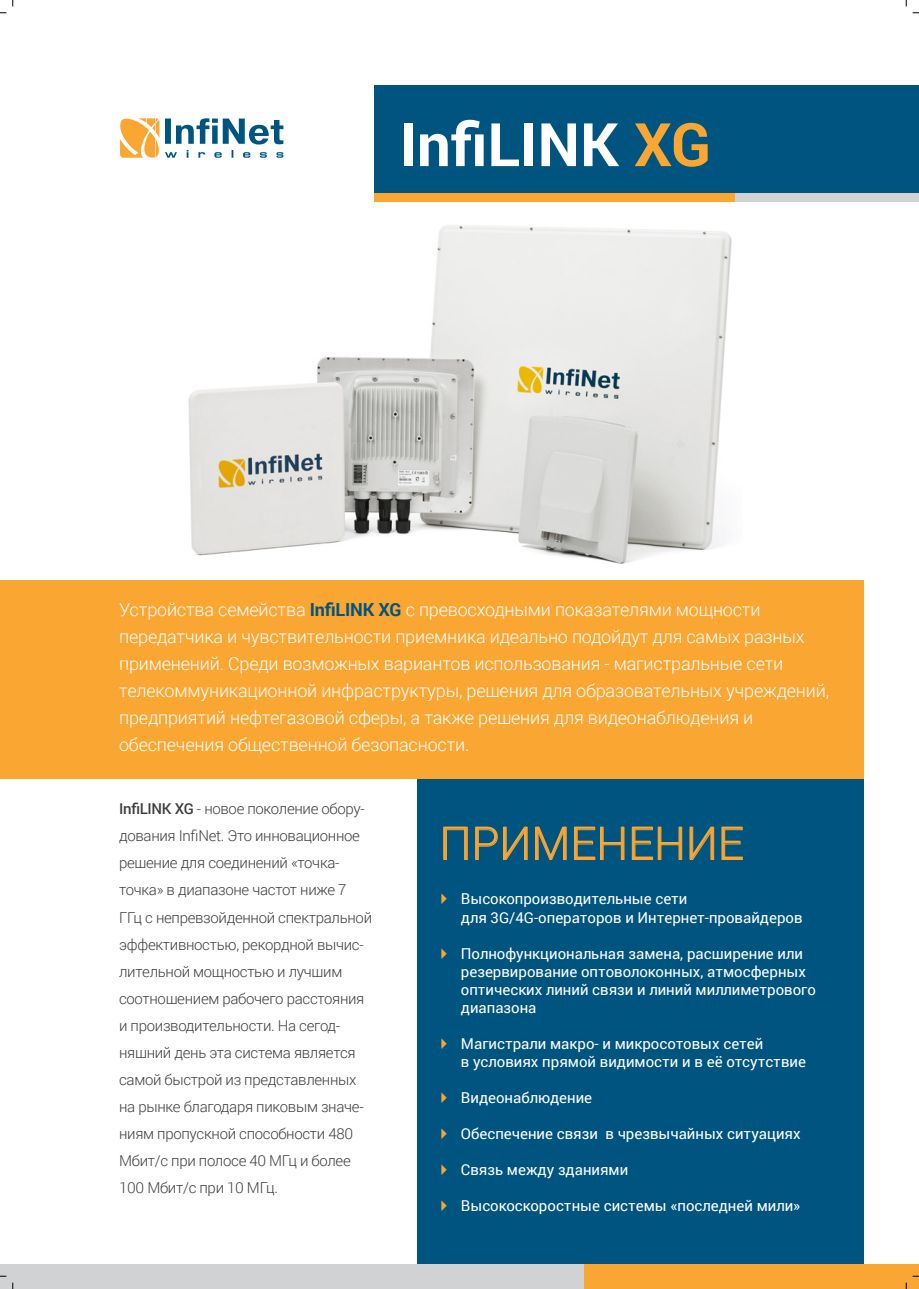
<style>
.page{position:relative;width:919px;height:1289px;background:#fff}
.page>*{position:absolute;margin:0;border:0;box-sizing:border-box;transform-origin:0 0}
.t1{font:700 60px "Roboto";color:#fff}
.t2{font:300 45px "Roboto";color:#faa633}
.t3{font:300 18px/27px "Roboto";letter-spacing:-.01em;color:#fff}
.t4{font:300 15px/27px "Roboto";letter-spacing:-.02em;color:#3e3e3f}
.t5{font:15px/18px "Roboto";color:#fff}
.s1{color:#faa633}
.s2{font-weight:700;color:#005480}
.s3{font-weight:500}
.s4{font-family:"PF Beau Sans Pro";color:#faa633}
</style>
<div class="page">
<div style="left:417px;top:778px;width:446px;height:486px;background:#005480"></div>
<div style="left:0;top:1264px;width:918px;height:24px;background:#faa633"></div>
<div style="left:0;top:1264px;width:583px;height:24px;background:#d1d2d4"></div>
<div style="left:0;top:580px;width:863px;height:198px;background:#faa633"></div>
<div style="left:374px;top:85px;width:544px;height:112px;background:#005480"></div>
<svg style="left:120px;top:118px;width:163px;height:40px"></svg>
<svg style="left:443px;top:827px;width:25px;height:33px"></svg>
<svg style="left:475px;top:827px;width:53px;height:33px"></svg>
<svg style="left:535px;top:827px;width:32px;height:33px"></svg>
<svg style="left:574px;top:827px;width:50px;height:33px"></svg>
<svg style="left:631px;top:827px;width:51px;height:33px"></svg>
<svg style="left:689px;top:827px;width:25px;height:33px"></svg>
<svg style="left:721px;top:827px;width:22px;height:33px"></svg>
<img style="left:188px;top:225px;width:544px;height:339px">
<div style="left:734px;top:193px;width:184px;height:9px;background:#d1d2d4"></div>
<div style="left:374px;top:193px;width:360px;height:9px;background:#faa633"></div>
<h1 class="t1" style="left:399px;top:102px;width:313px">InfiLINK <span class="s1">XG</span></h1>
<p class="t3" style="left:119px;top:596px;width:711px">Устройства семейства <span class="s2">InfiLINK XG</span> с превосходными показателями мощности передатчика и чувствительности приемника идеально подойдут для самых разных применений. Среди возможных вариантов использования - магистральные сети телекоммуникационной инфраструктуры, решения для образовательных учреждений, предприятий нефтегазовой сферы, а также решения для видеонаблюдения и обеспечения общественной безопасности.</p>
<p class="t4" style="left:119px;top:795px;width:254px"><span class="s3">InfiLINK XG</span> - новое поколение обору&shy;дования InfiNet. Это инновационное решение для соединений «точка&shy;точка» в диапазоне частот ниже 7<br>ГГц с непревзойденной спектральной эффективностью, рекордной вычис&shy;лительной мощностью и лучшим соотношением рабочего расстояния и производительности. На сегод&shy;няшний день эта система является самой быстрой из представленных на рынке благодаря пиковым значе&shy;ниям пропускной способности 480<br>Мбит/с при полосе 40 МГц и более<br>100 Мбит/с при 10 МГц.</p>
<h2 class="t2" style="left:439px;top:812px;width:306px">ПРИМЕНЕНИЕ</h2>
<p class="t5" style="left:461px;top:889px;width:343px;text-indent:-21px"><span class="s4">▶</span> Высокопроизводительные сети<br>для 3G/4G-операторов и Интернет-провайдеров</p>
<p class="t5" style="left:461px;top:943px;width:356px;text-indent:-21px"><span class="s4">▶</span> Полнофункциональная замена, расширение или резервирование оптоволоконных, атмосферных оптических линий связи и линий миллиметрового диапазона</p>
<p class="t5" style="left:461px;top:1033px;width:346px;text-indent:-21px"><span class="s4">▶</span> Магистрали макро- и микросотовых сетей<br>в условиях прямой видимости и в её отсутствие</p>
<p class="t5" style="left:439px;top:1087px;width:154px"><span class="s4">▶</span> Видеонаблюдение</p>
<p class="t5" style="left:439px;top:1123px;width:362px"><span class="s4">▶</span> Обеспечение связи в чрезвычайных ситуациях</p>
<p class="t5" style="left:439px;top:1159px;width:190px"><span class="s4">▶</span> Связь между зданиями</p>
<p class="t5" style="left:439px;top:1195px;width:362px"><span class="s4">▶</span> Высокоскоростные системы «последней мили»</p>
</div>
